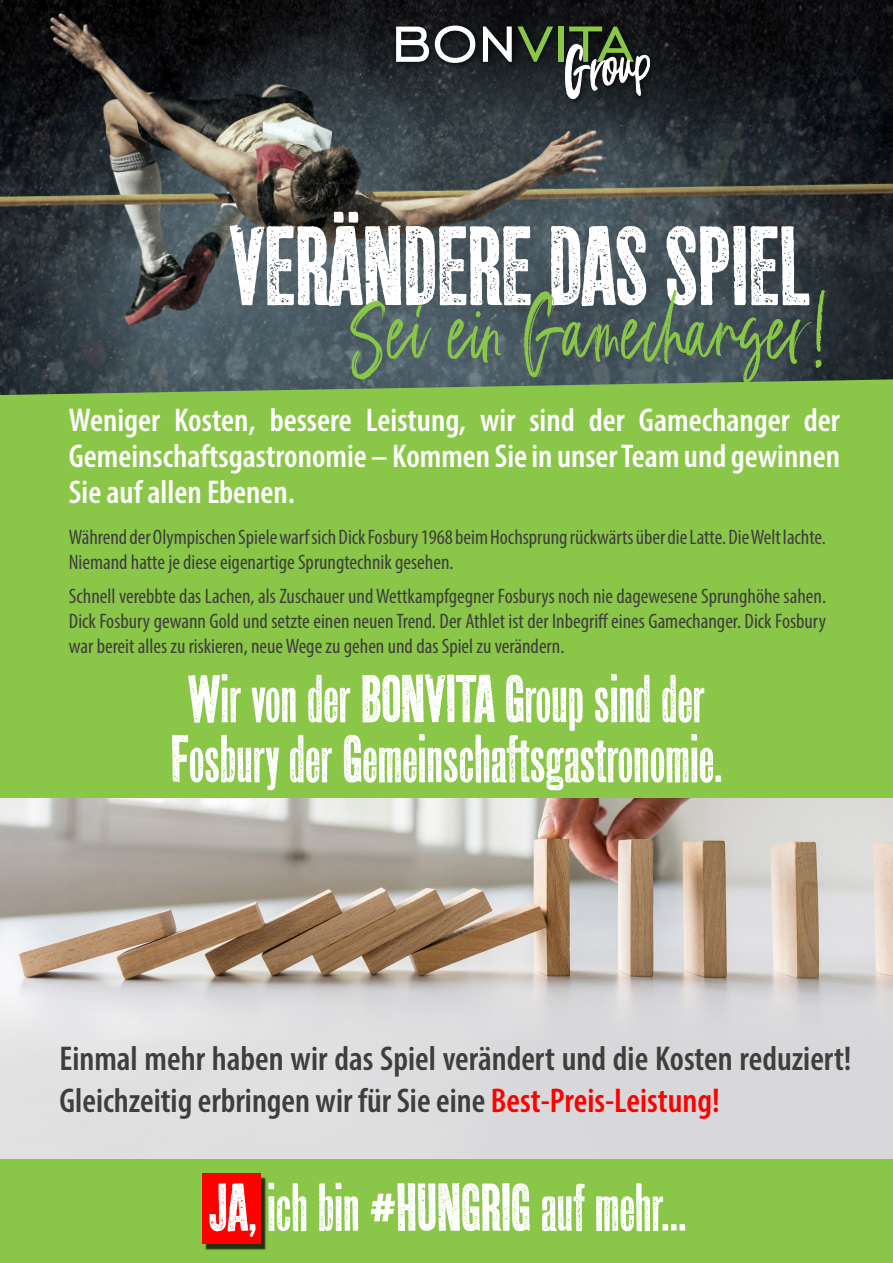
<style>
.page{position:relative;width:893px;height:1263px;background:#fff}
.page>*{position:absolute;margin:0;border:0;box-sizing:border-box;transform-origin:0 0}
.t1{font:112.5px "Cest La Vie";color:#8ac648}
.t2{font:112.5px "Prison Press AOE";color:#fff}
.t3{font:84.75px "Engravers Gothic BT";letter-spacing:-.01em;color:#8ac648;scale:.94 1}
.t4{font:67.5px "Prison Press AOE";color:#fff}
.t5{font:600 condensed 34.5px/42px "Myriad Pro";color:#3e3e3f}
.t6{font:600 condensed 33px/36px "Myriad Pro";color:#fff;text-align:justify}
.t7{font:condensed 21px/25.2px "Myriad Pro";color:#3e3e3f}
.s1{color:#fff}
.s2{color:#f00}
</style>
<div class="page">
<img style="left:0;top:798px;width:893px;height:361px">
<div style="left:0;top:377px;width:893px;height:421px;background:#8ac648"></div>
<div style="left:0;top:1159px;width:893px;height:104px;background:#8ac648"></div>
<img style="left:0;top:0;width:893px;height:395px">
<div style="left:392px;top:21px;width:266px;height:85px;background:#000;opacity:.75"></div>
<svg style="left:563px;top:35px;width:87px;height:64px"></svg>
<div style="left:205px;top:1177px;width:61px;height:73px;background:#000;opacity:.75"></div>
<div style="left:202px;top:1174px;width:59px;height:70px;background:#f00"></div>
<p class="t3" style="left:390px;top:-8px;width:260px"><span class="s1">bon</span>vita</p>
<p class="t2" style="left:230px;top:204px;width:582px">VERÄNDERE DAS SPIEL</p>
<p class="t1" style="left:353px;top:273px;width:478px">Sei ein Gamechanger!</p>
<p class="t6" style="left:69px;top:402px;width:773px">Weniger Kosten, bessere Leistung, wir sind der Gamechanger der Gemeinschaftsgastronomie – Kommen Sie in unser Team und gewinnen Sie auf allen Ebenen.</p>
<p class="t7" style="left:69px;top:524px;width:759px">Während der Olympischen Spiele warf sich Dick Fosbury 1968 beim Hochsprung rückwärts über die Latte. Die Welt lachte.<br>Niemand hatte je diese eigenartige Sprungtechnik gesehen.</p>
<p class="t7" style="left:69px;top:583px;width:759px;text-align:justify">Schnell verebbte das Lachen, als Zuschauer und Wettkampfgegner Fosburys noch nie dagewesene Sprunghöhe sahen.<br>Dick Fosbury gewann Gold und setzte einen neuen Trend. Der Athlet ist der Inbegriff eines Gamechanger. Dick Fosbury war bereit alles zu riskieren, neue Wege zu gehen und das Spiel zu verändern.</p>
<p class="t4" style="left:188px;top:661px;width:518px">Wir von der BONVITA Group sind der</p>
<p class="t4" style="left:170px;top:721px;width:553px">Fosbury der Gemeinschaftsgastronomie.</p>
<p class="t5" style="left:59px;top:1037px;width:794px">Einmal mehr haben wir das Spiel verändert und die Kosten reduziert!<br>Gleichzeitig erbringen wir für Sie eine <span class="s2">Best-Preis-Leistung!</span></p>
<p class="t4" style="left:208px;top:1170px;width:480px">JA, ich bin #HUNGRIG auf mehr...</p>
</div>
